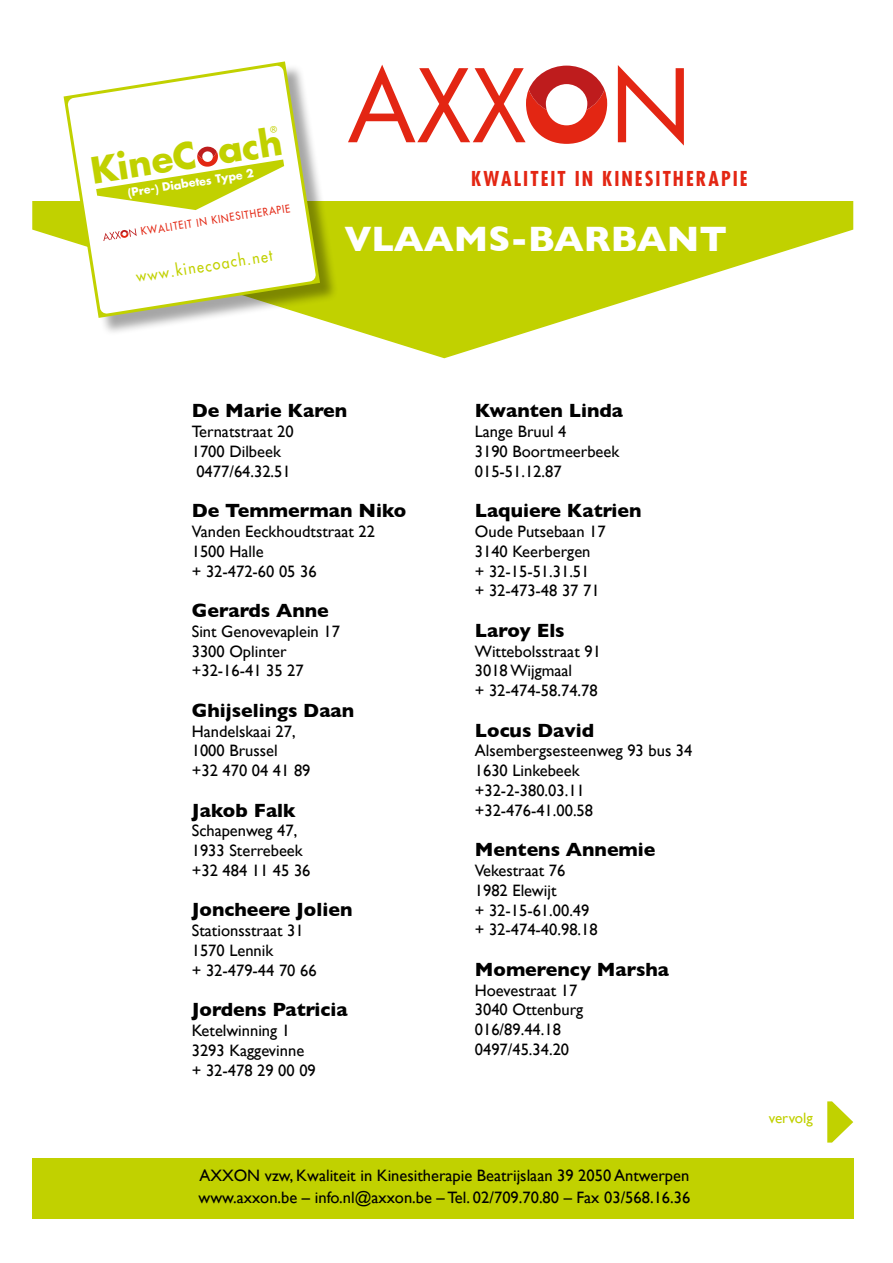
<style>
.page{position:relative;width:893px;height:1263px;background:#fff}
.page>*{position:absolute;margin:0;border:0;box-sizing:border-box;transform-origin:0 0}
.t1{font:700 36px "Gill Sans";color:#fff}
.t2{font:700 35.4px "Futura";color:#c1d100}
.t3{font:700 condensed 19.95px "Futura";letter-spacing:.1em;color:#e32613}
.t4{font:700 19.5px "Gill Sans";color:#000}
.t5{font:16.5px/19.8px "Gill Sans";color:#000}
.t6{font:15.6px "Futura";color:#c1d100;scale:.9 1}
.t7{font:15px "Gill Sans";color:#c1d100}
.t8{font:700 11.1px "Futura";color:#fff}
.t9{font:10.65px "Futura";color:#e32713;scale:.9 1}
</style>
<div class="page">
<svg style="left:32px;top:201px;width:821px;height:157px;fill:#c1d100"></svg>
<div style="left:66px;top:64px;width:272px;height:271px;background:#000;opacity:.35"></div>
<svg style="left:64px;top:61px;width:256px;height:257px"></svg>
<svg style="left:67px;top:65px;width:249px;height:249px"></svg>
<svg style="left:103px;top:228px;width:34px;height:13px"></svg>
<svg style="left:96px;top:146px;width:188px;height:64px"></svg>
<div style="left:32px;top:1158px;width:821px;height:60px;background:#c1d100"></div>
<svg style="left:348px;top:65px;width:259px;height:79px"></svg>
<svg style="left:618px;top:65px;width:66px;height:81px"></svg>
<svg style="left:827px;top:1101px;width:26px;height:41px"></svg>
<svg style="left:270px;top:126px;width:7px;height:7px"></svg>
<h2 class="t2" style="left:87px;top:146px;width:195px;rotate:-9deg">KineC ach</h2>
<p class="t9" style="left:140px;top:225px;width:169px;rotate:-9deg">KWALITEIT IN KINESITHERAPIE</p>
<p class="t8" style="left:126px;top:185px;width:129px;rotate:-9deg">(Pre-) Diabetes Type 2</p>
<p class="t6" style="left:135px;top:267px;width:155px;rotate:-9deg">www.kinecoach.net</p>
<p class="t3" style="left:471px;top:165px;width:278px">KWALITEIT IN KINESITHERAPIE</p>
<h1 class="t1" style="left:344px;top:211px;width:384px">VLAAMS-BARBANT</h1>
<p class="t4" style="left:192px;top:395px;width:157px">De Marie Karen</p>
<p class="t5" style="left:192px;top:421px;width:103px">Ternatstraat 20<br>1700 Dilbeek<br>0477/64.32.51</p>
<p class="t4" style="left:192px;top:495px;width:216px">De Temmerman Niko</p>
<p class="t5" style="left:192px;top:521px;width:185px">Vanden Eeckhoudtstraat 22<br>1500 Halle<br>+ 32-472-60 05 36</p>
<p class="t4" style="left:192px;top:595px;width:139px">Gerards Anne</p>
<p class="t5" style="left:192px;top:621px;width:150px">Sint Genovevaplein 17<br>3300 Oplinter +32-16-41 35 27</p>
<p class="t4" style="left:192px;top:695px;width:164px">Ghijselings Daan</p>
<p class="t5" style="left:192px;top:721px;width:120px">Handelskaai 27,<br>1000 Brussel<br>+32 470 04 41 89</p>
<p class="t4" style="left:192px;top:794px;width:106px">Jakob Falk</p>
<p class="t5" style="left:192px;top:821px;width:120px">Schapenweg 47,<br>1933 Sterrebeek +32 484 11 45 36</p>
<p class="t4" style="left:192px;top:894px;width:162px">Joncheere Jolien</p>
<p class="t5" style="left:192px;top:921px;width:126px">Stationsstraat 31<br>1570 Lennik<br>+ 32-479-44 70 66</p>
<p class="t4" style="left:192px;top:994px;width:157px">Jordens Patricia</p>
<p class="t5" style="left:192px;top:1020px;width:126px">Ketelwinning 1<br>3293 Kaggevinne + 32-478 29 00 09</p>
<p class="t4" style="left:475px;top:395px;width:150px">Kwanten Linda</p>
<p class="t5" style="left:475px;top:421px;width:146px">Lange Bruul 4<br>3190 Boortmeerbeek<br>015-51.12.87</p>
<p class="t4" style="left:475px;top:495px;width:168px">Laquiere Katrien</p>
<p class="t5" style="left:475px;top:521px;width:132px">Oude Putsebaan 17<br>3140 Keerbergen<br>+ 32-15-51.31.51<br>+ 32-473-48 37 71</p>
<p class="t4" style="left:475px;top:615px;width:91px">Laroy Els</p>
<p class="t5" style="left:475px;top:641px;width:128px">Wittebolsstraat 91<br>3018 Wijgmaal<br>+ 32-474-58.74.78</p>
<p class="t4" style="left:475px;top:714px;width:121px">Locus David</p>
<p class="t5" style="left:475px;top:741px;width:219px">Alsembergsesteenweg 93 bus 34<br>1630 Linkebeek +32-2-380.03.11 +32-476-41.00.58</p>
<p class="t4" style="left:475px;top:834px;width:182px">Mentens Annemie</p>
<p class="t5" style="left:475px;top:860px;width:124px">Vekestraat 76<br>1982 Elewijt<br>+ 32-15-61.00.49 + 32-474-40.98.18</p>
<p class="t4" style="left:475px;top:954px;width:196px">Momerency Marsha</p>
<p class="t5" style="left:475px;top:980px;width:110px">Hoevestraat 17<br>3040 Ottenburg<br>016/89.44.18<br>0497/45.34.20</p>
<p class="t5" style="left:198px;top:1164px;width:493px;line-height:22.5px">AXXON vzw, Kwaliteit in Kinesitherapie Beatrijslaan 39 2050 Antwerpen www.axxon.be – info.nl@axxon.be – Tel. 02/709.70.80 – Fax 03/568.16.36</p>
<p class="t7" style="left:769px;top:1109px;width:46px">vervolg</p>
</div>
